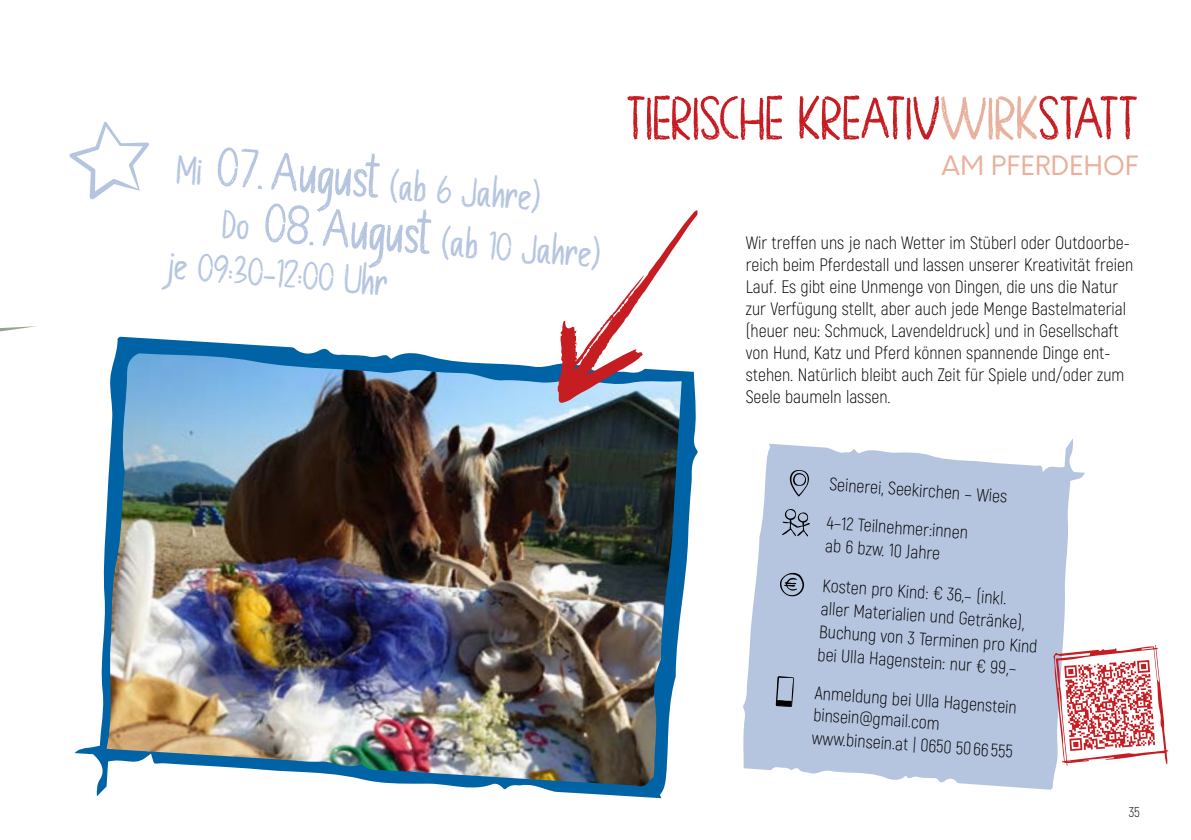
<style>
.page{position:relative;width:1191px;height:840px;background:#fff}
.page>*{position:absolute;margin:0;border:0;box-sizing:border-box;transform-origin:0 0}
.t1{font:60px "Chalk Board";color:#c61d23}
.t2{font:40px/51.6px "Chalk Board";color:#b5c5e0}
.t3{font:26px "Orkney";letter-spacing:.01em;color:#e9b19d}
.t4{font:300 18px/22px "Akrobat";color:#000}
.t5{font:300 14px "Akrobat";color:#000}
.s1{font-size:56px}
.s2{color:#e9b19d}
</style>
<div class="page">
<svg style="left:0;top:326px;width:36px;height:6px"></svg>
<svg style="left:743px;top:439px;width:341px;height:350px;background:#bfcde4"></svg>
<svg style="left:789px;top:469px;width:20px;height:27px"></svg>
<svg style="left:775px;top:675px;width:19px;height:31px"></svg>
<svg style="left:782px;top:508px;width:28px;height:28px"></svg>
<svg style="left:780px;top:572px;width:24px;height:24px"></svg>
<svg style="left:69px;top:121px;width:80px;height:78px"></svg>
<svg style="left:1053px;top:644px;width:115px;height:121px"></svg>
<img style="left:75px;top:336px;width:622px;height:461px">
<svg style="left:557px;top:210px;width:141px;height:192px"></svg>
<h2 class="t2" style="left:230px;top:145px;width:381px;text-indent:-50px;rotate:5deg">Mi <span class="s1">07. August</span> (ab 6 Jahre)<br>Do <span class="s1">08. August</span> (ab 10 Jahre)</h2>
<h2 class="t2" style="left:173px;top:238px;width:220px;rotate:5deg">je 09:30-12:00 Uhr</h2>
<h1 class="t1" style="left:627px;top:83px;width:513px">TIERISCHE KREATIV<span class="s2">WIRK</span>STATT</h1>
<h3 class="t3" style="left:941px;top:148px;width:199px">AM PFERDEHOF</h3>
<p class="t4" style="left:746px;top:231px;width:389px">Wir treffen uns je nach Wetter im Stüberl oder Outdoorbe&shy;reich beim Pferdestall und lassen unserer Kreativität freien Lauf. Es gibt eine Unmenge von Dingen, die uns die Natur zur Verfügung stellt, aber auch jede Menge Bastelmaterial (heuer neu: Schmuck, Lavendeldruck) und in Gesellschaft von Hund, Katz und Pferd können spannende Dinge ent&shy;stehen. Natürlich bleibt auch Zeit für Spiele und/oder zum Seele baumeln lassen.</p>
<p class="t4" style="left:831px;top:464px;width:180px;line-height:38.6px;rotate:4deg">Seinerei, Seekirchen – Wies<br>4–12 Teilnehmer:innen</p>
<p class="t4" style="left:826px;top:534px;width:117px;rotate:4deg">ab 6 bzw. 10 Jahre</p>
<p class="t4" style="left:823px;top:573px;width:220px;line-height:23px;rotate:4deg">Kosten pro Kind: € 36,– (inkl.<br>aller Materialien und Getränke),<br>Buchung von 3 Terminen pro Kind bei Ulla Hagenstein: nur € 99,–</p>
<p class="t4" style="left:815px;top:681px;width:204px;rotate:4deg">Anmeldung bei Ulla Hagenstein binsein@gmail.com www.binsein.at | 0650 50 66 555</p>
<p class="t5" style="left:1128px;top:803px;width:13px">35</p>
</div>
